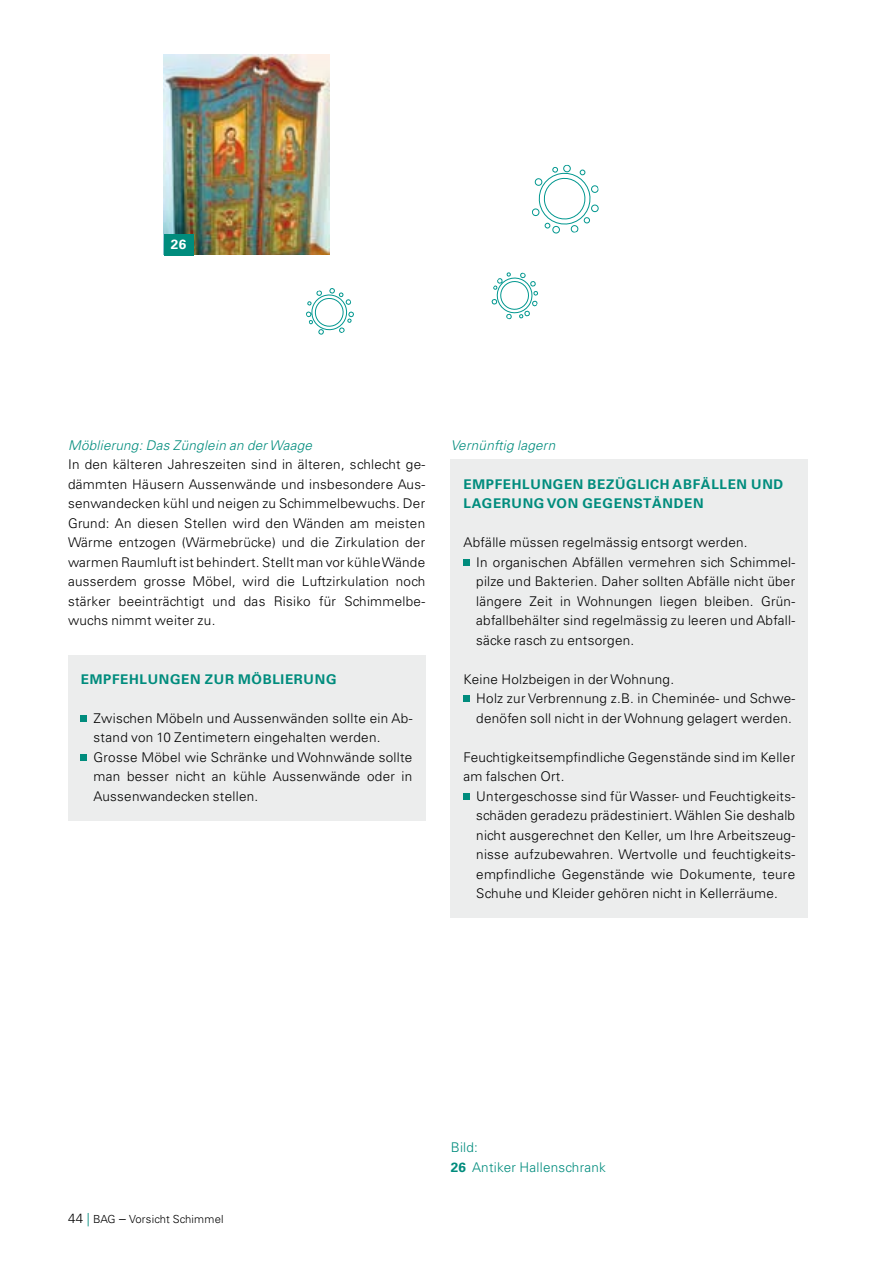
<style>
.page{position:relative;width:893px;height:1263px;background:#fff}
.page>*{position:absolute;margin:0;border:0;box-sizing:border-box;transform-origin:0 0}
.t1{font:300 13.35px/19.5px "Univers LT";letter-spacing:.02em;color:#000}
.t2{font:700 13.35px/19.5px "Univers LT";letter-spacing:.05em;color:#008c7d}
.t3{font:italic 300 13.35px "Univers LT";letter-spacing:.02em;color:#008c7d}
.t4{font:300 13.35px/19.5px "Univers LT";letter-spacing:.02em;color:#008c7d}
.t5{font:700 13.35px "Univers LT";color:#fff}
.t6{font:300 11.1px "Univers LT";letter-spacing:.02em;color:#000}
.s1{font-size:13.35px}
.s2{font-size:13.35px;color:#008c7d}
.s3{font-weight:700}
</style>
<div class="page">
<div style="left:451px;top:460px;width:357px;height:458px;background:#eceded"></div>
<div style="left:68px;top:655px;width:357px;height:165px;background:#eceded"></div>
<img style="left:164px;top:55px;width:166px;height:200px">
<svg style="left:81px;top:715px;width:6px;height:6px"></svg>
<svg style="left:81px;top:754px;width:6px;height:6px"></svg>
<div style="left:463px;top:559px;width:7px;height:6px;background:#008c7d"></div>
<div style="left:463px;top:695px;width:7px;height:7px;background:#008c7d"></div>
<div style="left:463px;top:793px;width:7px;height:6px;background:#008c7d"></div>
<div style="left:164px;top:234px;width:29px;height:21px;background:#008c7d"></div>
<svg style="left:491px;top:273px;width:47px;height:47px"></svg>
<svg style="left:532px;top:164px;width:67px;height:70px"></svg>
<svg style="left:306px;top:288px;width:48px;height:47px"></svg>
<p class="t5" style="left:171px;top:236px;width:17px">26</p>
<p class="t3" style="left:68px;top:437px;width:245px">Möblierung: Das Zünglein an der Waage</p>
<p class="t1" style="left:68px;top:455px;width:359px;text-align:justify">In den kälteren Jahreszeiten sind in älteren, schlecht ge&shy;dämmten Häusern Aussenwände und insbesondere Aus&shy;senwandecken kühl und neigen zu Schimmelbewuchs. Der Grund: An diesen Stellen wird den Wänden am meisten Wärme entzogen (Wärmebrücke) und die Zirkulation der warmen Raumluft ist behindert. Stellt man vor kühle Wände ausserdem grosse Möbel, wird die Luftzirkulation noch stärker beeinträchtigt und das Risiko für Schimmelbe&shy;wuchs nimmt weiter zu.</p>
<p class="t2" style="left:81px;top:669px;width:20px">EMPFEHLUNGEN</p>
<p class="t2" style="left:205px;top:669px;width:133px">ZU R MÖBLIERUNG</p>
<p class="t1" style="left:94px;top:708px;width:320px">Zwischen Möbeln und Aussenwänden sollte ein Ab&shy;stand von 10 Zentimetern eingehalten werden.<br>Grosse Möbel wie Schränke und Wohnwände sollte man besser nicht an kühle Aussenwände oder in Aussenwandecken stellen.</p>
<p class="t3" style="left:451px;top:437px;width:106px">Vernünftig lagern</p>
<p class="t2" style="left:463px;top:474px;width:20px">EMPFEHLUNGEN</p>
<p class="t2" style="left:463px;top:474px;width:321px;text-indent:124px">BEZÜGLICH ABFÄLLEN UND<br>LAGERUNG VON GEGENSTÄNDEN</p>
<p class="t1" style="left:476px;top:533px;width:320px;text-indent:-13px">Abfälle müssen regelmässig entsorgt werden.<br>In organischen Abfällen vermehren sich Schimmel&shy;pilze und Bakterien. Daher sollten Abfälle nicht über längere Zeit in Wohnungen liegen bleiben. Grün&shy;abfallbehälter sind regelmässig zu leeren und Abfall&shy;säcke rasch zu entsorgen.</p>
<p class="t1" style="left:476px;top:669px;width:320px;text-indent:-13px">Keine Holzbeigen in der Wohnung.<br>Holz zur Verbrennung z.B. in Cheminée- und Schwe&shy;denöfen soll nicht in der Wohnung gelagert werden.</p>
<p class="t1" style="left:463px;top:747px;width:333px">Feuchtigkeitsempfindliche Gegenstände sind im Keller am falschen Ort.</p>
<p class="t1" style="left:476px;top:786px;width:320px;text-align:justify">Untergeschosse sind für Wasser- und Feuchtigkeits&shy;schäden geradezu prädestiniert. Wählen Sie deshalb nicht ausgerechnet den Keller, um Ihre Arbeitszeug&shy;nisse aufzubewahren. Wertvolle und feuchtigkeits&shy;empfindliche Gegenstände wie Dokumente, teure Schuhe und Kleider gehören nicht in Kellerräume.</p>
<p class="t6" style="left:68px;top:1212px;width:157px"><span class="s1">44</span> <span class="s2">|</span> BAG <span class="s1">–</span> Vorsicht Schimmel</p>
<p class="t4" style="left:451px;top:1137px;width:157px">Bild:<br><span class="s3">26</span> Antiker Hallenschrank</p>
</div>
